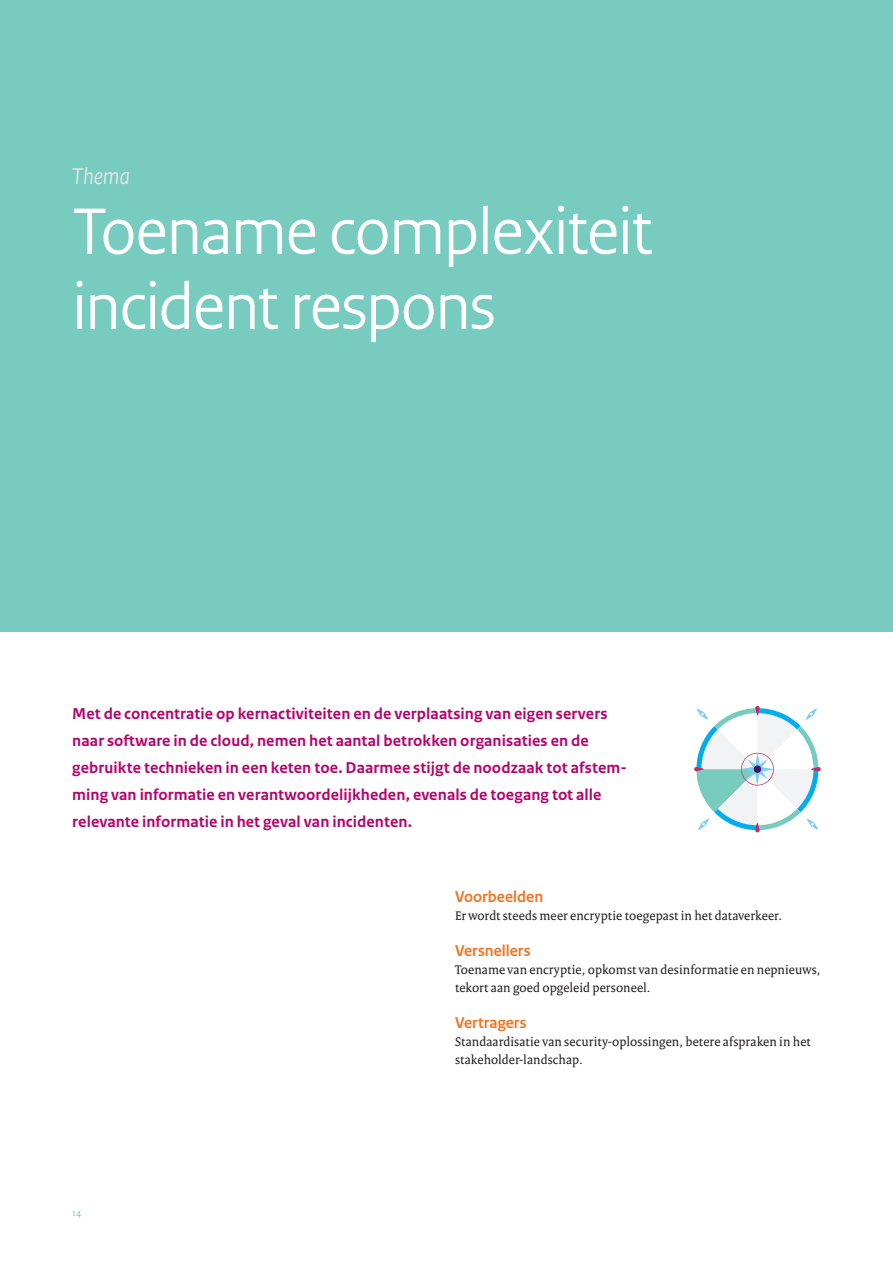
<style>
.page{position:relative;width:893px;height:1263px;background:#fff}
.page>*{position:absolute;margin:0;border:0;box-sizing:border-box;transform-origin:0 0}
.t1{font:69px/75px "Rijksoverheid Sans Heading";letter-spacing:-.015em;color:#fff}
.t2{font:italic 24px "Rijksoverheid Sans Heading";letter-spacing:-.005em;color:#e6e7e9}
.t3{font:700 16.5px/27px "Rijksoverheid Sans Text";letter-spacing:.005em;color:#b6036c}
.t4{font:700 16.5px "Rijksoverheid Sans Heading";letter-spacing:.005em;color:#f47321}
.t5{font:13.5px/18px "Rijksoverheid Serif";letter-spacing:.01em;color:#231f20}
.t6{font:10.5px "Rijksoverheid Serif";color:#78cbbf}
</style>
<div class="page">
<div style="left:0;top:0;width:893px;height:631px;background:#78cbbf"></div>
<svg style="left:694px;top:706px;width:127px;height:126px"></svg>
<h2 class="t2" style="left:72px;top:163px;width:59px">Thema</h2>
<h1 class="t1" style="left:72px;top:195px;width:582px">Toename complexiteit incident respons</h1>
<p class="t3" style="left:72px;top:701px;width:556px">Met de concentratie op kernactiviteiten en de verplaatsing van eigen servers naar software in de cloud, nemen het aantal betrokken organisaties en de gebruikte technieken in een keten toe. Daarmee stijgt de noodzaak tot afstem&shy;ming van informatie en verantwoordelijkheden, evenals de toegang tot alle relevante informatie in het geval van incidenten.</p>
<p class="t6" style="left:72px;top:1206px;width:10px">14</p>
<p class="t4" style="left:455px;top:887px;width:90px">Voorbeelden</p>
<p class="t5" style="left:455px;top:906px;width:329px">Er wordt steeds meer encryptie toegepast in het dataverkeer.</p>
<p class="t4" style="left:455px;top:941px;width:77px">Versnellers</p>
<p class="t5" style="left:455px;top:960px;width:367px">Toename van encryptie, opkomst van desinformatie en nepnieuws, tekort aan goed opgeleid personeel.</p>
<p class="t4" style="left:455px;top:1013px;width:73px">Vertragers</p>
<p class="t5" style="left:455px;top:1032px;width:357px">Standaardisatie van security-oplossingen, betere afspraken in het stakeholder-landschap.</p>
</div>
